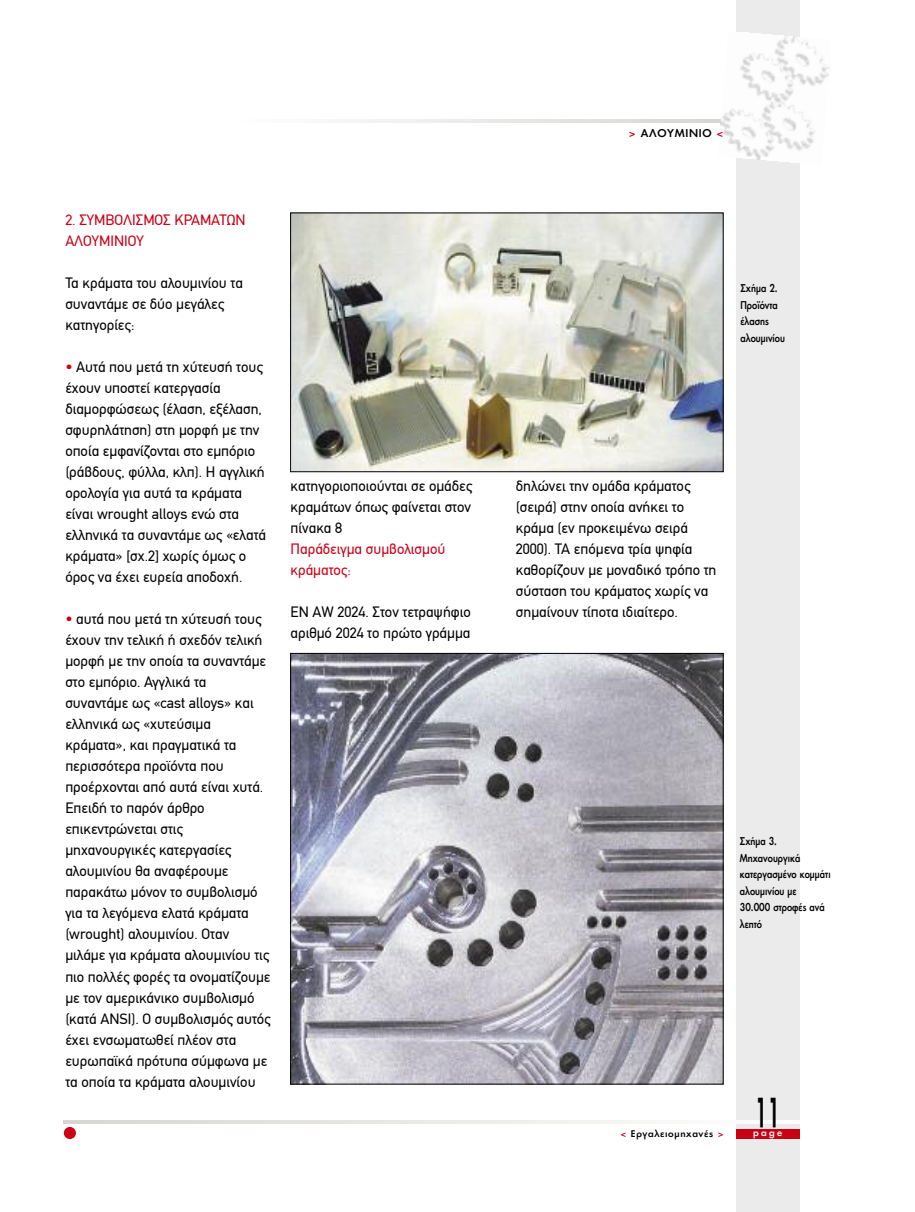
<style>
.page{position:relative;width:915px;height:1212px;background:#fff}
.page>*{position:absolute;margin:0;border:0;box-sizing:border-box;transform-origin:0 0}
.t1{font:500 39px "PF Futura Neu";color:#000;scale:.5 1}
.t2{font:15px/21px "PF Din Text";color:#000}
.t3{font:15px/21px "PF Din Text";color:#ca0016}
.t4{font:500 10.5px/16.5px "PF Futura Neu";color:#000;scale:.8 1}
.t5{font:500 10.5px "PF Futura Neu";letter-spacing:.065em;color:#000}
.t6{font:500 9px "PF Futura Neu";letter-spacing:.065em;color:#000}
.t7{font:500 9px "PF Futura Neu";color:#fff}
.s1{color:#ca0016}
</style>
<div class="page">
<svg style="left:343px;top:119px;width:375px;height:4px"></svg>
<div style="left:735px;top:0;width:64px;height:1212px;background:#ebebeb"></div>
<svg style="left:64px;top:1120px;width:735px;height:4px"></svg>
<div style="left:64px;top:1127px;width:12px;height:12px;background:#ca0016;border-radius:50%"></div>
<img style="left:718px;top:32px;width:112px;height:132px">
<div style="left:735px;top:1130px;width:64px;height:9px;background:#ca0016"></div>
<img style="left:292px;top:655px;width:429px;height:427px">
<img style="left:292px;top:215px;width:429px;height:255px">
<div style="left:290px;top:213px;width:433px;height:259px;border:1px solid #000"></div>
<p class="t3" style="left:65px;top:211px;width:182px">2. ΣYMBOΛIΣMOΣ KPAMATΩN<br>AΛOYMINIOY</p>
<p class="t2" style="left:65px;top:274px;width:179px">Τα κράματα του αλουμινίου τα συναντάμε σε δύο μεγάλες κατηγορίες:</p>
<p class="t2" style="left:65px;top:358px;width:202px"><span class="s1">•</span> Αυτά που μετά τη χύτευσή τους έχουν υποστεί κατεργασία διαμορφώσεως (έλαση, εξέλαση, σφυρηλάτηση) στη μορφή με την οποία εμφανίζονται στο εμπόριο (ράβδους, φύλλα, κλπ). Η αγγλική ορολογία για αυτά τα κράματα είναι wrought alloys ενώ στα ελληνικά τα συναντάμε ως «ελατά κράματα» [σχ.2] χωρίς όμως ο όρος να έχει ευρεία αποδοχή.</p>
<p class="t2" style="left:65px;top:610px;width:207px"><span class="s1">•</span> αυτά που μετά τη χύτευσή τους έχουν την τελική ή σχεδόν τελική μορφή με την οποία τα συναντάμε στο εμπόριο. Αγγλικά τα συναντάμε ως «cast alloys» και ελληνικά ως «χυτεύσιμα κράματα», και πραγματικά τα περισσότερα προϊόντα που προέρχονται από αυτά είναι χυτά.<br>Επειδή το παρόν άρθρο επικεντρώνεται στις μηχανουργικές κατεργασίες αλουμινίου θα αναφέρουμε παρακάτω μόνον το συμβολισμό για τα λεγόμενα ελατά κράματα (wrought) αλουμινίου. Οταν μιλάμε για κράματα αλουμινίου τις πιο πολλές φορές τα ονοματίζουμε με τον αμερικάνικο συμβολισμό (κατά ANSI). Ο συμβολισμός αυτός έχει ενσωματωθεί πλέον στα ευρωπαϊκά πρότυπα σύμφωνα με τα οποία τα κράματα αλουμινίου</p>
<p class="t2" style="left:290px;top:476px;width:183px;text-align:justify">κατηγοριοποιούνται σε ομάδες κραμάτων όπως φαίνεται στον πίνακα 8</p>
<p class="t3" style="left:290px;top:539px;width:156px">Παράδειγμα συμβολισμού κράματος:</p>
<p class="t2" style="left:290px;top:602px;width:181px">EN AW 2024. Στον τετραψήφιο αριθμό 2024 το πρώτο γράμμα</p>
<p class="t5" style="left:628px;top:126px;width:96px"><span class="s1">&gt;</span> ΑΛΟΥΜΙΝΙΟ <span class="s1">&lt;</span></p>
<p class="t4" style="left:740px;top:280px;width:57px">Σχήμα 2.<br>Προϊόντα έλασης αλουμινίου</p>
<p class="t2" style="left:515px;top:476px;width:202px">δηλώνει την ομάδα κράματος (σειρά) στην οποία ανήκει το κράμα (εν προκειμένω σειρά<br>2000). ΤΑ επόμενα τρία ψηφία καθορίζουν με μοναδικό τρόπο τη σύσταση του κράματος χωρίς να σημαίνουν τίποτα ιδιαίτερο.</p>
<p class="t4" style="left:739px;top:833px;width:115px">Σχήμα 3.<br>Μηχανουργικά κατεργασμένο κομμάτι αλουμινίου με<br>30.000 στροφές ανά λεπτό</p>
<h1 class="t1" style="left:754px;top:1086px;width:53px">11</h1>
<p class="t6" style="left:620px;top:1128px;width:105px"><span class="s1">&lt;</span> Eργαλειομηχανές <span class="s1">&gt;</span></p>
<p class="t7" style="left:752px;top:1127px;width:31px">p a g e</p>
</div>
